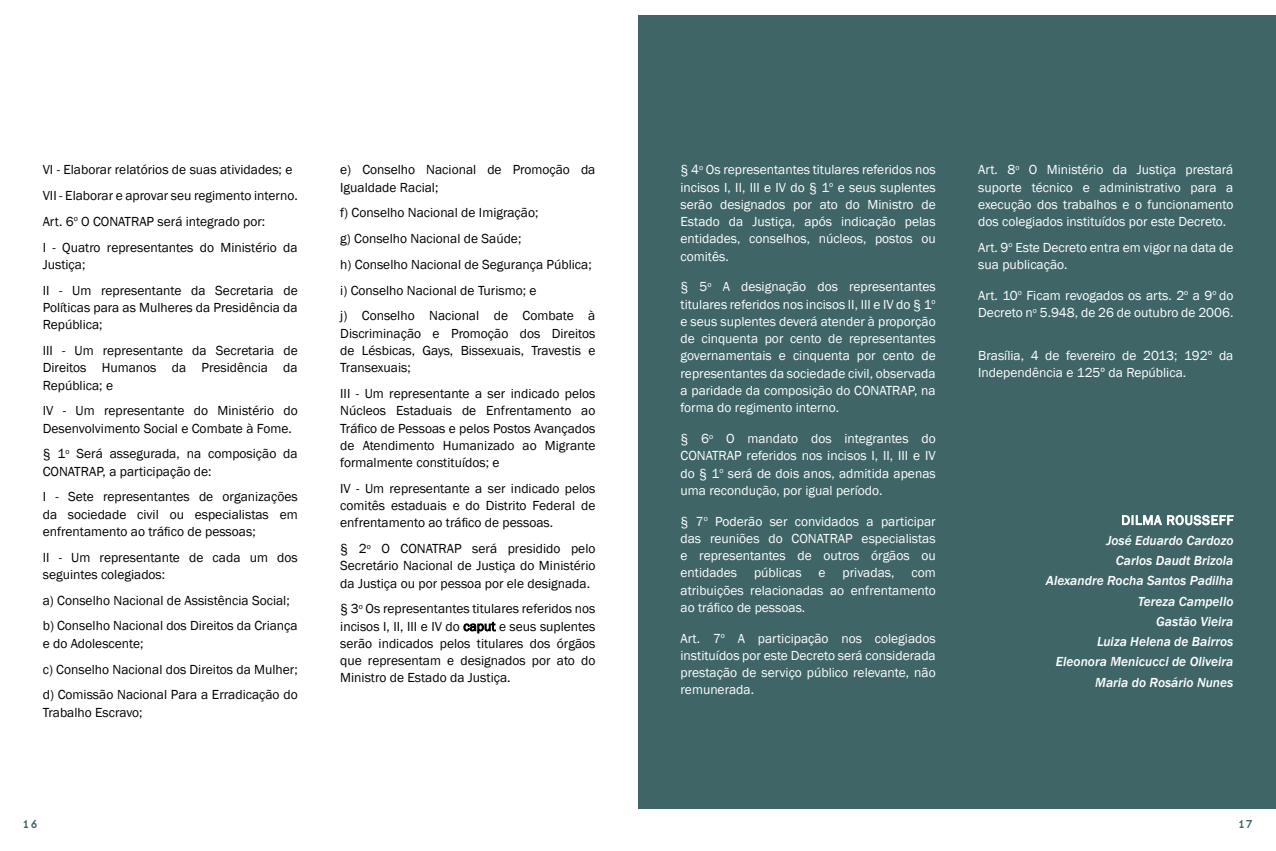
<style>
.page{position:relative;width:1276px;height:851px;background:#fff}
.page>*{position:absolute;margin:0;border:0;box-sizing:border-box;transform-origin:0 0}
.t1{font:13.5px/17.2px "Franklin Gothic";color:#000}
.t2{font:13.5px/17.2px "Franklin Gothic";color:#fff;text-align:justify}
.t3{font:italic 500 13.5px/20.2px "Franklin Gothic";color:#fff;text-align:right}
.t4{font:13.5px "Franklin Gothic";letter-spacing:.06em;color:#fff}
.t5{font:12px "Base Nine";color:#3f6567}
</style>
<div class="page">
<div style="left:638px;top:15px;width:638px;height:793px;background:#3f6567"></div>
<svg style="left:463px;top:621px;width:33px;height:12px"></svg>
<svg style="left:1122px;top:514px;width:112px;height:11px"></svg>
<p class="t1" style="left:43px;top:157px;width:256px;line-height:25.8px">VI - Elaborar relatórios de suas atividades; e VII - Elaborar e aprovar seu regimento interno.<br>Art. 6<sup>o</sup> O CONATRAP será integrado por:<br>I - Quatro representantes do Ministério da</p>
<p class="t1" style="left:43px;top:252px;width:256px;line-height:25.8px">Justiça;<br>II - Um representante da Secretaria de</p>
<p class="t1" style="left:43px;top:299px;width:256px">Políticas para as Mulheres da Presidência da<br>República;</p>
<p class="t1" style="left:43px;top:342px;width:256px;text-align:justify">III - Um representante da Secretaria de Direitos Humanos da Presidência da República; e</p>
<p class="t1" style="left:43px;top:402px;width:256px">IV - Um representante do Ministério do<br>Desenvolvimento Social e Combate à Fome.</p>
<p class="t1" style="left:43px;top:445px;width:256px">§ 1<sup>o</sup> Será assegurada, na composição da<br>CONATRAP, a participação de:</p>
<p class="t1" style="left:43px;top:488px;width:256px;text-align:justify">I - Sete representantes de organizações da sociedade civil ou especialistas em enfrentamento ao tráfico de pessoas;</p>
<p class="t1" style="left:43px;top:548px;width:256px">II - Um representante de cada um dos seguintes colegiados:</p>
<p class="t1" style="left:43px;top:587px;width:256px;line-height:25.8px">a) Conselho Nacional de Assistência Social; b) Conselho Nacional dos Direitos da Criança</p>
<p class="t1" style="left:43px;top:630px;width:256px;line-height:25.8px">e do Adolescente;<br>c) Conselho Nacional dos Direitos da Mulher; d) Comissão Nacional Para a Erradicação do</p>
<p class="t1" style="left:43px;top:703px;width:101px">Trabalho Escravo;</p>
<p class="t1" style="left:340px;top:161px;width:257px">e) Conselho Nacional de Promoção da<br>Igualdade Racial;</p>
<p class="t1" style="left:340px;top:200px;width:257px;line-height:25.8px">f) Conselho Nacional de Imigração;<br>g) Conselho Nacional de Saúde;<br>h) Conselho Nacional de Segurança Pública; i) Conselho Nacional de Turismo; e<br>j) Conselho Nacional de Combate à</p>
<p class="t1" style="left:340px;top:325px;width:257px;text-align:justify">Discriminação e Promoção dos Direitos de Lésbicas, Gays, Bissexuais, Travestis e Transexuais;</p>
<p class="t1" style="left:340px;top:385px;width:257px;text-align:justify">III - Um representante a ser indicado pelos Núcleos Estaduais de Enfrentamento ao Tráfico de Pessoas e pelos Postos Avançados de Atendimento Humanizado ao Migrante formalmente constituídos; e</p>
<p class="t1" style="left:340px;top:480px;width:257px;text-align:justify">IV - Um representante a ser indicado pelos comitês estaduais e do Distrito Federal de enfrentamento ao tráfico de pessoas.</p>
<p class="t1" style="left:340px;top:540px;width:257px;text-align:justify">§ 2<sup>o</sup> O CONATRAP será presidido pelo Secretário Nacional de Justiça do Ministério da Justiça ou por pessoa por ele designada.</p>
<p class="t1" style="left:340px;top:600px;width:257px;text-align:justify">§ 3<sup>o</sup> Os representantes titulares referidos nos incisos I, II, III e IV do caput e seus suplentes serão indicados pelos titulares dos órgãos que representam e designados por ato do Ministro de Estado da Justiça.</p>
<p class="t2" style="left:680px;top:161px;width:257px">§ 4<sup>o</sup> Os representantes titulares referidos nos incisos I, II, III e IV do § 1<sup>o</sup> e seus suplentes serão designados por ato do Ministro de Estado da Justiça, após indicação pelas entidades, conselhos, núcleos, postos ou comitês.</p>
<p class="t2" style="left:680px;top:278px;width:257px">§ 5<sup>o</sup> A designação dos representantes titulares referidos nos incisos II, III e IV do § 1<sup>o </sup>e seus suplentes deverá atender à proporção de cinquenta por cento de representantes governamentais e cinquenta por cento de representantes da sociedade civil, observada a paridade da composição do CONATRAP, na forma do regimento interno.</p>
<p class="t2" style="left:680px;top:430px;width:257px">§ 6<sup>o</sup> O mandato dos integrantes do CONATRAP referidos nos incisos I, II, III e IV do § 1<sup>o</sup> será de dois anos, admitida apenas uma recondução, por igual período.</p>
<p class="t2" style="left:680px;top:512px;width:257px">§ 7<sup>o</sup> Poderão ser convidados a participar das reuniões do CONATRAP especialistas e representantes de outros órgãos ou entidades</p>
<p class="t2" style="left:754px;top:564px;width:49px">públicas</p>
<p class="t2" style="left:818px;top:564px;width:9px">e</p>
<p class="t2" style="left:842px;top:564px;width:53px">privadas,</p>
<p class="t2" style="left:680px;top:564px;width:257px;text-indent:231px">com atribuições relacionadas ao enfrentamento ao tráfico de pessoas.</p>
<p class="t2" style="left:680px;top:629px;width:257px">Art. 7<sup>o</sup> A participação nos colegiados instituídos por este Decreto será considerada prestação de serviço público relevante, não remunerada.</p>
<p class="t2" style="left:978px;top:161px;width:257px">Art. 8<sup>o</sup> O Ministério da Justiça prestará suporte técnico e administrativo para a execução dos trabalhos e o funcionamento dos colegiados instituídos por este Decreto.</p>
<p class="t2" style="left:978px;top:239px;width:257px">Art. 9<sup>o</sup> Este Decreto entra em vigor na data de sua publicação.</p>
<p class="t2" style="left:978px;top:287px;width:257px">Art. 10<sup>o</sup> Ficam revogados os arts. 2<sup>o</sup> a 9<sup>o</sup> do<br>Decreto n<sup>o</sup> 5.948, de 26 de outubro de 2006.</p>
<p class="t2" style="left:978px;top:347px;width:257px">Brasília, 4 de fevereiro de 2013; 192º da<br>Independência e 125º da República.</p>
<p class="t4" style="left:1121px;top:511px;width:114px">DILMA ROUSSEFF</p>
<p class="t3" style="left:1046px;top:530px;width:189px">José Eduardo Cardozo<br>Carlos Daudt Brizola<br>Alexandre Rocha Santos Padilha<br>Tereza Campello<br>Gastão Vieira<br>Luiza Helena de Bairros<br>Eleonora Menicucci de Oliveira<br>Maria do Rosário Nunes</p>
<p class="t5" style="left:22px;top:815px;width:17px">16</p>
<p class="t5" style="left:1238px;top:815px;width:17px">17</p>
</div>
